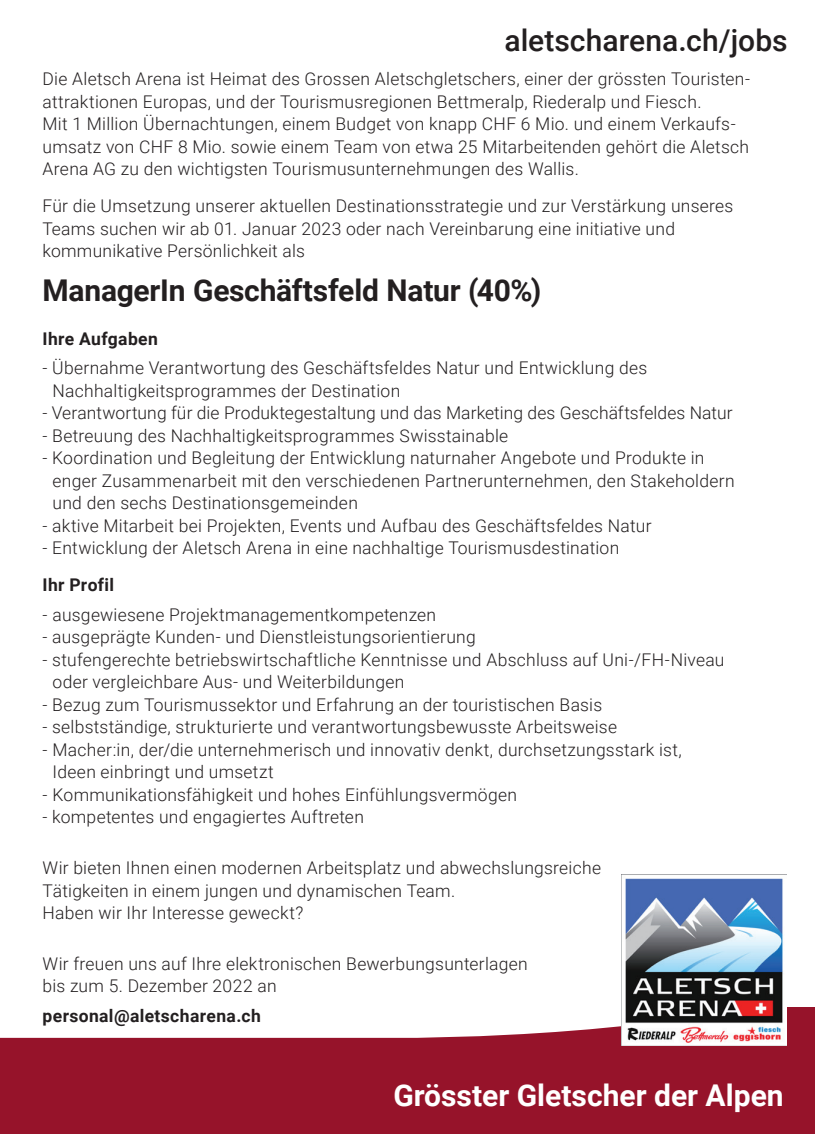
<style>
.page{position:relative;width:815px;height:1134px;background:#fff}
.page>*{position:absolute;margin:0;border:0;box-sizing:border-box;transform-origin:0 0}
.t1{font:700 30px "Roboto";letter-spacing:-.005em;color:#231f20}
.t2{font:700 30px "Roboto";color:#fff}
.t3{font:500 30px "Roboto";color:#231f20}
.t4{font:300 17.5px/22.5px "Roboto";letter-spacing:.015em;color:#231f20}
.t5{font:700 17.5px "Roboto";letter-spacing:.02em;color:#231f20}
</style>
<div class="page">
<div style="left:0;top:1040px;width:815px;height:94px;background:#96132a"></div>
<svg style="left:0;top:1008px;width:815px;height:32px"></svg>
<img style="left:621px;top:874px;width:166px;height:172px">
<h1 class="t3" style="left:505px;top:19px;width:285px">aletscharena.ch/jobs</h1>
<p class="t4" style="left:43px;top:67px;width:709px">Die Aletsch Arena ist Heimat des Grossen Aletschgletschers, einer der grössten Touristen&shy;attraktionen Europas, und der Tourismusregionen Bettmeralp, Riederalp und Fiesch.<br>Mit 1 Million Übernachtungen, einem Budget von knapp CHF 6 Mio. und einem Verkaufs&shy;umsatz von CHF 8 Mio. sowie einem Team von etwa 25 Mitarbeitenden gehört die Aletsch Arena AG zu den wichtigsten Tourismusunternehmungen des Wallis.</p>
<p class="t4" style="left:43px;top:194px;width:692px">Für die Umsetzung unserer aktuellen Destinationsstrategie und zur Verstärkung unseres<br>Teams suchen wir ab 01. Januar 2023 oder nach Vereinbarung eine initiative und kommunikative Persönlichkeit als</p>
<h1 class="t1" style="left:43px;top:269px;width:500px">ManagerIn Geschäftsfeld Natur (40%)</h1>
<p class="t5" style="left:43px;top:326px;width:117px">Ihre Aufgaben</p>
<p class="t4" style="left:53px;top:356px;width:596px;text-indent:-10px">- Übernahme Verantwortung des Geschäftsfeldes Natur und Entwicklung des<br>Nachhaltigkeitsprogrammes der Destination</p>
<p class="t4" style="left:43px;top:401px;width:692px">- Verantwortung für die Produktegestaltung und das Marketing des Geschäftsfeldes Natur</p>
<p class="t4" style="left:43px;top:424px;width:467px">- Betreuung des Nachhaltigkeitsprogrammes Swisstainable</p>
<p class="t4" style="left:53px;top:446px;width:684px;text-indent:-10px">- Koordination und Begleitung der Entwicklung naturnaher Angebote und Produkte in enger Zusammenarbeit mit den verschiedenen Partnerunternehmen, den Stakeholdern und den sechs Destinationsgemeinden</p>
<p class="t4" style="left:43px;top:514px;width:611px">- aktive Mitarbeit bei Projekten, Events und Aufbau des Geschäftsfeldes Natur</p>
<p class="t4" style="left:43px;top:536px;width:578px">- Entwicklung der Aletsch Arena in eine nachhaltige Tourismusdestination</p>
<p class="t5" style="left:43px;top:572px;width:73px">Ihr Profil</p>
<p class="t4" style="left:43px;top:602px;width:395px">- ausgewiesene Projektmanagementkompetenzen</p>
<p class="t4" style="left:43px;top:625px;width:435px">- ausgeprägte Kunden- und Dienstleistungsorientierung</p>
<p class="t4" style="left:53px;top:647px;width:674px;text-indent:-10px">- stufengerechte betriebswirtschaftliche Kenntnisse und Abschluss auf Uni-/FH-Niveau oder vergleichbare Aus- und Weiterbildungen</p>
<p class="t4" style="left:43px;top:692px;width:561px">- Bezug zum Tourismussektor und Erfahrung an der touristischen Basis</p>
<p class="t4" style="left:43px;top:715px;width:576px">- selbstständige, strukturierte und verantwortungsbewusste Arbeitsweise</p>
<p class="t4" style="left:53px;top:737px;width:631px;text-indent:-10px">- Macher:in, der/die unternehmerisch und innovativ denkt, durchsetzungsstark ist,<br>Ideen einbringt und umsetzt</p>
<p class="t4" style="left:43px;top:782px;width:476px">- Kommunikationsfähigkeit und hohes Einfühlungsvermögen</p>
<p class="t4" style="left:43px;top:805px;width:323px">- kompetentes und engagiertes Auftreten</p>
<p class="t4" style="left:43px;top:856px;width:560px">Wir bieten Ihnen einen modernen Arbeitsplatz und abwechslungsreiche<br>Tätigkeiten in einem jungen und dynamischen Team.<br>Haben wir Ihr Interesse geweckt?</p>
<p class="t4" style="left:43px;top:952px;width:487px">Wir freuen uns auf Ihre elektronischen Bewerbungsunterlagen bis zum 5. Dezember 2022 an</p>
<p class="t5" style="left:43px;top:1003px;width:220px">personal@aletscharena.ch</p>
<h1 class="t2" style="left:393px;top:1074px;width:392px">Grösster Gletscher der Alpen</h1>
</div>
